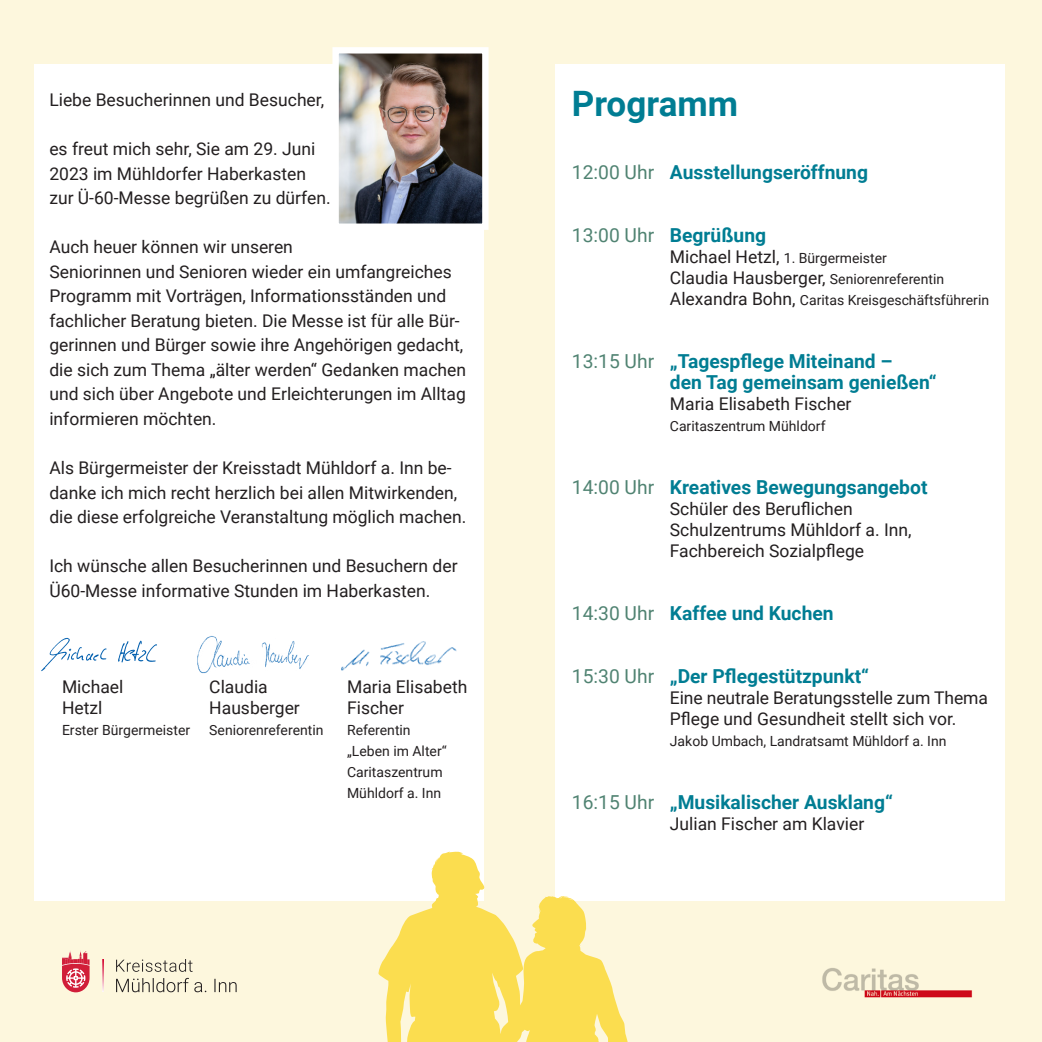
<style>
.page{position:relative;width:1042px;height:1042px;background:#fdf7dd}
.page>*{position:absolute;margin:0;border:0;box-sizing:border-box;transform-origin:0 0}
.VA_Fließtext_Amiri{font:700 35px "Roboto";color:#007d93}
.VA_Fließtext_Amiri-2{font:700 19.25px "Roboto";color:#007d93}
.VA_Fließtext_Amiri-3{font:17.5px/24.5px "Roboto";color:#231f20}
.VA_Fließtext_Amiri-4{font:14px "Roboto";color:#231f20}
.s1{font-weight:400;color:#508372}
.s2{font-size:17.5px}
.s3{font-size:14px}
</style>
<div class="page">
<div style="left:556px;top:64px;width:449px;height:836px;background:#fff"></div>
<div style="left:35px;top:64px;width:449px;height:836px;background:#fff"></div>
<img style="left:339px;top:54px;width:142px;height:169px">
<div style="left:332px;top:47px;width:156px;height:183px;border:6px solid #fff"></div>
<img style="left:41px;top:637px;width:116px;height:35px">
<img style="left:197px;top:636px;width:112px;height:38px">
<svg style="left:378px;top:851px;width:254px;height:191px"></svg>
<img style="left:102px;top:959px;width:1px;height:33px">
<svg style="left:116px;top:959px;width:77px;height:13px"></svg>
<svg style="left:116px;top:978px;width:121px;height:14px"></svg>
<svg style="left:62px;top:951px;width:28px;height:41px"></svg>
<img style="left:822px;top:968px;width:151px;height:30px">
<img style="left:341px;top:641px;width:116px;height:30px">
<p class="VA_Fließtext_Amiri-3" style="left:49px;top:87px;width:276px">Liebe Besucherinnen und Besucher,</p>
<p class="VA_Fließtext_Amiri-3" style="left:49px;top:136px;width:283px">es freut mich sehr, Sie am 29. Juni<br>2023 im Mühldorfer Haberkasten zur Ü-60-Messe begrüßen zu dürfen.</p>
<p class="VA_Fließtext_Amiri-3" style="left:49px;top:234px;width:418px">Auch heuer können wir unseren<br>Seniorinnen und Senioren wieder ein umfangreiches Programm mit Vorträgen, Informationsständen und fachlicher Beratung bieten. Die Messe ist für alle Bür&shy;gerinnen und Bürger sowie ihre Angehörigen gedacht, die sich zum Thema „älter werden“ Gedanken machen und sich über Angebote und Erleichterungen im Alltag informieren möchten.</p>
<p class="VA_Fließtext_Amiri-3" style="left:49px;top:455px;width:418px">Als Bürgermeister der Kreisstadt Mühldorf a. Inn be&shy;danke ich mich recht herzlich bei allen Mitwirkenden, die diese erfolgreiche Veranstaltung möglich machen.</p>
<p class="VA_Fließtext_Amiri-3" style="left:49px;top:553px;width:410px">Ich wünsche allen Besucherinnen und Besuchern der<br>Ü60-Messe informative Stunden im Haberkasten.</p>
<p class="VA_Fließtext_Amiri-3" style="left:62px;top:674px;width:63px">Michael</p>
<p class="VA_Fließtext_Amiri-3" style="left:62px;top:695px;width:42px">Hetzl</p>
<p class="VA_Fließtext_Amiri-4" style="left:62px;top:720px;width:130px">Erster Bürgermeister</p>
<p class="VA_Fließtext_Amiri-3" style="left:209px;top:674px;width:60px">Claudia</p>
<p class="VA_Fließtext_Amiri-3" style="left:209px;top:695px;width:92px">Hausberger</p>
<p class="VA_Fließtext_Amiri-4" style="left:209px;top:720px;width:116px">Seniorenreferentin</p>
<p class="VA_Fließtext_Amiri-3" style="left:347px;top:674px;width:122px">Maria Elisabeth</p>
<p class="VA_Fließtext_Amiri-3" style="left:347px;top:695px;width:58px">Fischer</p>
<p class="VA_Fließtext_Amiri-4" style="left:347px;top:720px;width:65px">Referentin</p>
<p class="VA_Fließtext_Amiri-4" style="left:347px;top:741px;width:101px">„Leben im Alter“</p>
<p class="VA_Fließtext_Amiri-4" style="left:347px;top:762px;width:97px">Caritaszentrum</p>
<p class="VA_Fließtext_Amiri-4" style="left:347px;top:783px;width:96px">Mühldorf a. Inn</p>
<p class="VA_Fließtext_Amiri" style="left:572px;top:79px;width:168px">Programm</p>
<p class="VA_Fließtext_Amiri-2" style="left:572px;top:159px;width:298px"><span class="s1">12:00 Uhr</span> Ausstellungseröffnung</p>
<p class="VA_Fließtext_Amiri-2" style="left:572px;top:222px;width:196px"><span class="s1">13:00 Uhr</span> Begrüßung</p>
<p class="VA_Fließtext_Amiri-4" style="left:670px;top:248px;width:218px"><span class="s2">Michael Hetzl,</span> 1. Bürgermeister</p>
<p class="VA_Fließtext_Amiri-3" style="left:670px;top:265px;width:276px">Claudia Hausberger, <span class="s3">Seniorenreferentin</span></p>
<p class="VA_Fließtext_Amiri-4" style="left:670px;top:290px;width:321px"><span class="s2">Alexandra Bohn,</span> Caritas Kreisgeschäftsführerin</p>
<p class="VA_Fließtext_Amiri-2" style="left:572px;top:348px;width:322px"><span class="s1">13:15 Uhr</span> „Tagespflege Miteinand –</p>
<p class="VA_Fließtext_Amiri-2" style="left:670px;top:369px;width:268px">den Tag gemeinsam genießen“</p>
<p class="VA_Fließtext_Amiri-3" style="left:670px;top:391px;width:183px">Maria Elisabeth Fischer</p>
<p class="VA_Fließtext_Amiri-4" style="left:670px;top:416px;width:157px">Caritaszentrum Mühldorf</p>
<p class="VA_Fließtext_Amiri-2" style="left:572px;top:474px;width:357px"><span class="s1">14:00 Uhr</span> Kreatives Bewegungsangebot</p>
<p class="VA_Fließtext_Amiri-3" style="left:670px;top:496px;width:184px">Schüler des Beruflichen</p>
<p class="VA_Fließtext_Amiri-3" style="left:670px;top:517px;width:243px">Schulzentrums Mühldorf a. Inn,</p>
<p class="VA_Fließtext_Amiri-3" style="left:670px;top:538px;width:196px">Fachbereich Sozialpflege</p>
<p class="VA_Fließtext_Amiri-2" style="left:572px;top:600px;width:263px"><span class="s1">14:30 Uhr</span> Kaffee und Kuchen</p>
<p class="VA_Fließtext_Amiri-2" style="left:572px;top:663px;width:299px"><span class="s1">15:30 Uhr</span> „Der Pflegestützpunkt“</p>
<p class="VA_Fließtext_Amiri-3" style="left:670px;top:687px;width:319px;line-height:21px">Eine neutrale Beratungsstelle zum Thema<br>Pflege und Gesundheit stellt sich vor.</p>
<p class="VA_Fließtext_Amiri-4" style="left:670px;top:731px;width:278px">Jakob Umbach, Landratsamt Mühldorf a. Inn</p>
<p class="VA_Fließtext_Amiri-2" style="left:572px;top:789px;width:322px"><span class="s1">16:15 Uhr</span> „Musikalischer Ausklang“</p>
<p class="VA_Fließtext_Amiri-3" style="left:670px;top:811px;width:196px">Julian Fischer am Klavier</p>
</div>
